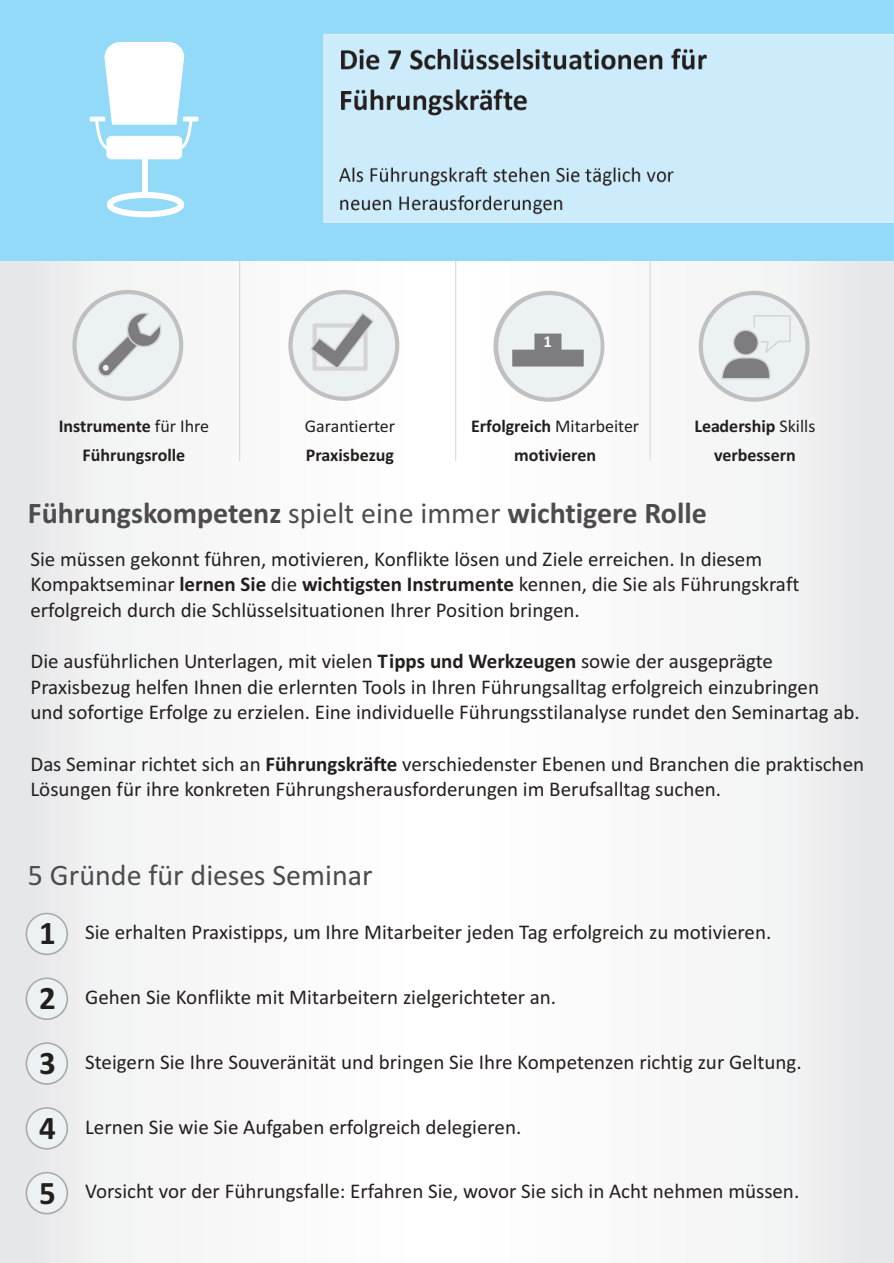
<style>
.page{position:relative;width:894px;height:1263px;background:#fff}
.page>*{position:absolute;margin:0;border:0;box-sizing:border-box;transform-origin:0 0}
.t1{font:700 33px "Calibri";color:#241f1f}
.t2{font:700 30px "Calibri";color:#4e4b4c}
.t3{font:30px "Calibri";color:#4e4b4c}
.t4{font:21px/25.7px "Calibri";color:#241f1f}
.t5{font:700 18px/29.7px "Calibri";color:#241f1f;text-align:center}
.t6{font:18px "Calibri";color:#241f1f}
.t7{font:700 16.5px "Calibri";color:#fff}
.s1{font-weight:400}
.s2{font-weight:700}
.s3{font-weight:700;font-size:33px}
</style>
<div class="page">
<div style="left:433px;top:0;width:461px;height:1263px;background:linear-gradient(to right,#fff,#eaeaec)"></div>
<div style="left:0;top:0;width:456px;height:1263px;background:linear-gradient(to right,#eaebec,#fff)"></div>
<hr style="left:239px;top:219px;width:1px;height:242px;background:#d5d4d5">
<hr style="left:455px;top:230px;width:1px;height:231px;background:#d5d4d5">
<hr style="left:650px;top:227px;width:1px;height:234px;background:#d5d4d5">
<div style="left:0;top:0;width:894px;height:261px;background:#93daf8"></div>
<img style="left:323px;top:34px;width:571px;height:189px">
<div style="left:699px;top:291px;width:111px;height:111px;background:#c0bfc1;border-radius:50%"></div>
<div style="left:493px;top:291px;width:111px;height:111px;background:#c0bfc1;border-radius:50%"></div>
<div style="left:498px;top:295px;width:103px;height:103px;background:#ecf2f4;border-radius:50%"></div>
<div style="left:703px;top:295px;width:102px;height:103px;background:#ecf2f4;border-radius:50%"></div>
<div style="left:72px;top:290px;width:111px;height:111px;background:#c0bfc1;border-radius:50%"></div>
<div style="left:77px;top:294px;width:102px;height:103px;background:#ecf2f4;border-radius:50%"></div>
<div style="left:288px;top:290px;width:111px;height:111px;background:#c0bfc1;border-radius:50%"></div>
<div style="left:293px;top:294px;width:102px;height:103px;background:#ecf2f4;border-radius:50%"></div>
<svg style="left:720px;top:315px;width:72px;height:113px"></svg>
<div style="left:107px;top:192px;width:77px;height:25px;border:6px solid #fff;border-radius:50%"></div>
<div style="left:142px;top:150px;width:6px;height:48px;background:#fff"></div>
<div style="left:106px;top:136px;width:76px;height:23px;background:#fff;border-radius:5px"></div>
<hr style="left:90px;top:117px;width:15px;height:4px;background:#fff">
<hr style="left:183px;top:117px;width:15px;height:4px;background:#fff">
<svg style="left:93px;top:42px;width:101px;height:110px"></svg>
<svg style="left:97px;top:312px;width:65px;height:65px"></svg>
<svg style="left:310px;top:312px;width:64px;height:59px"></svg>
<svg style="left:512px;top:334px;width:72px;height:33px"></svg>
<svg style="left:26px;top:913px;width:42px;height:42px"></svg>
<div style="left:27px;top:914px;width:39px;height:40px;background:#ecf2f4;border-radius:50%"></div>
<svg style="left:26px;top:978px;width:42px;height:42px"></svg>
<div style="left:27px;top:979px;width:39px;height:39px;background:#ecf2f4;border-radius:50%"></div>
<svg style="left:26px;top:1042px;width:42px;height:43px"></svg>
<div style="left:27px;top:1044px;width:39px;height:39px;background:#ecf2f4;border-radius:50%"></div>
<svg style="left:26px;top:1107px;width:42px;height:43px"></svg>
<div style="left:27px;top:1109px;width:39px;height:39px;background:#ecf2f4;border-radius:50%"></div>
<svg style="left:26px;top:1172px;width:42px;height:42px"></svg>
<div style="left:27px;top:1174px;width:39px;height:39px;background:#ecf2f4;border-radius:50%"></div>
<p class="t5" style="left:59px;top:412px;width:152px">Instrumente <span class="s1">für Ihre<br></span>Führungsrolle</p>
<p class="t6" style="left:305px;top:418px;width:92px">Garantierter</p>
<p class="t5" style="left:306px;top:442px;width:90px">Praxisbezug</p>
<p class="t7" style="left:544px;top:335px;width:10px">1</p>
<p class="t5" style="left:471px;top:412px;width:170px">Erfolgreich <span class="s1">Mitarbeiter </span>motivieren</p>
<p class="t5" style="left:694px;top:412px;width:123px">Leadership <span class="s1">Skills </span>verbessern</p>
<h2 class="t2" style="left:28px;top:500px;width:680px">Führungskompetenz <span class="s1">spielt eine immer</span> wichtigere Rolle</h2>
<p class="t4" style="left:30px;top:547px;width:770px">Sie müssen gekonnt führen, motivieren, Konflikte lösen und Ziele erreichen. In diesem<br>Kompaktseminar <span class="s2">lernen Sie</span> die <span class="s2">wichtigsten Instrumente</span> kennen, die Sie als Führungskraft erfolgreich durch die Schlüsselsituationen Ihrer Position bringen.</p>
<p class="t4" style="left:30px;top:650px;width:831px">Die ausführlichen Unterlagen, mit vielen <span class="s2">Tipps und Werkzeugen</span> sowie der ausgeprägte<br>Praxisbezug helfen Ihnen die erlernten Tools in Ihren Führungsalltag erfolgreich einzubringen<br>und sofortige Erfolge zu erzielen. Eine individuelle Führungsstilanalyse rundet den Seminartag ab.</p>
<p class="t4" style="left:30px;top:753px;width:835px">Das Seminar richtet sich an <span class="s2">Führungskräfte</span> verschiedenster Ebenen und Branchen die praktischen<br>Lösungen für ihre konkreten Führungsherausforderungen im Berufsalltag suchen.</p>
<h2 class="t3" style="left:28px;top:862px;width:346px">5 Gründe für dieses Seminar</h2>
<h1 class="t1" style="left:39px;top:920px;width:18px">1</h1>
<p class="t4" style="left:85px;top:921px;width:688px">Sie erhalten Praxistipps, um Ihre Mitarbeiter jeden Tag erfolgreich zu motivieren.</p>
<p class="t4" style="left:39px;top:986px;width:519px"><span class="s3">2</span> Gehen Sie Konflikte mit Mitarbeitern zielgerichteter an.</p>
<p class="t4" style="left:39px;top:1051px;width:764px"><span class="s3">3</span> Steigern Sie Ihre Souveränität und bringen Sie Ihre Kompetenzen richtig zur Geltung.</p>
<p class="t4" style="left:39px;top:1116px;width:484px"><span class="s3">4</span> Lernen Sie wie Sie Aufgaben erfolgreich delegieren.</p>
<p class="t4" style="left:39px;top:1180px;width:762px"><span class="s3">5</span> Vorsicht vor der Führungsfalle: Erfahren Sie, wovor Sie sich in Acht nehmen müssen.</p>
</div>
